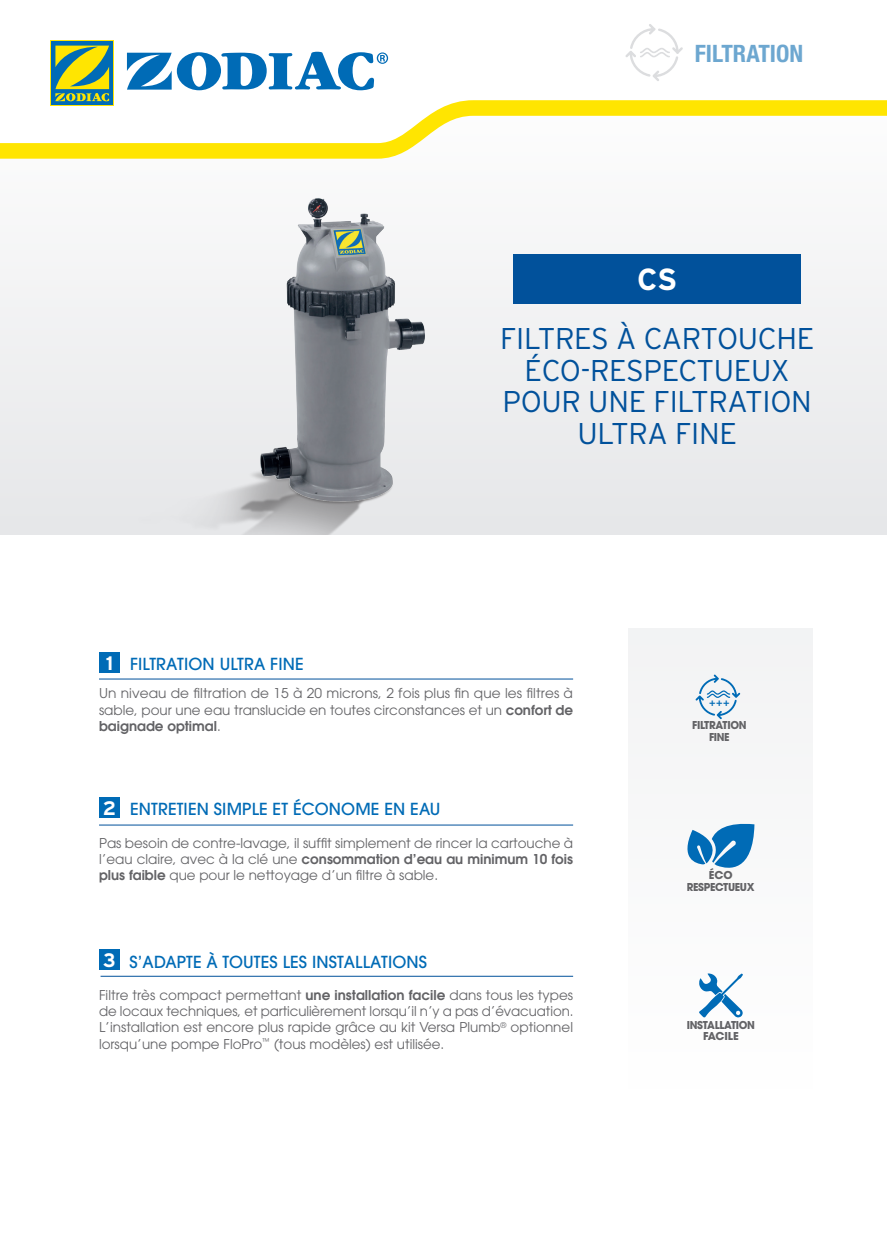
<style>
.page{position:relative;width:887px;height:1257px;background:#fff}
.page>*{position:absolute;margin:0;border:0;box-sizing:border-box;transform-origin:0 0}
.t1{font:700 30.45px "Interstate";color:#fff}
.t2{font:300 30px/31.5px "Interstate";letter-spacing:-.01em;color:#01519b;text-align:center}
.t3{font:700 condensed 24px "Helvetica Neue LT";color:#6da7d0}
.t4{font:500 16.5px "Avant Garde LT";letter-spacing:.01em;color:#006bb6}
.t5{font:13.5px/16.2px "Avant Garde LT";color:#636366;text-align:justify}
.t6{font:700 10.8px/11.4px "Avant Garde LT";letter-spacing:-.035em;color:#636366;text-align:center;scale:.95 1}
.t7{font:700 10.8px/11.4px "Avant Garde LT";letter-spacing:-.035em;color:#636366;text-align:center}
.t8{font:500 10.8px "Avant Garde LT";color:#006bb6}
.s1{font-family:"Interstate";font-weight:700;font-size:19.5px;color:#fff}
.s2{font-weight:600}
</style>
<div class="page">
<div style="left:0;top:82px;width:887px;height:453px;background:#eff0f1"></div>
<div style="left:628px;top:628px;width:185px;height:462px;background:#f8f9f9"></div>
<div style="left:514px;top:254px;width:287px;height:50px;background:#01519b"></div>
<div style="left:99px;top:797px;width:21px;height:21px;background:#006bb6"></div>
<hr style="left:99px;top:825px;width:474px;height:1px;background:#01519b">
<div style="left:99px;top:652px;width:21px;height:21px;background:#006bb6"></div>
<hr style="left:99px;top:679px;width:474px;height:1px;background:#01519b">
<div style="left:99px;top:949px;width:21px;height:21px;background:#006bb6"></div>
<hr style="left:101px;top:976px;width:472px;height:1px;background:#01519b">
<img style="left:62px;top:160px;width:289px;height:375px">
<img style="left:202px;top:160px;width:283px;height:358px">
<svg style="left:687px;top:824px;width:67px;height:44px"></svg>
<svg style="left:695px;top:674px;width:45px;height:45px"></svg>
<svg style="left:699px;top:973px;width:44px;height:45px"></svg>
<svg style="left:0;top:40px;width:887px;height:60px"></svg>
<svg style="left:0;top:100px;width:887px;height:59px;fill:#fffcfc"></svg>
<svg style="left:127px;top:52px;width:261px;height:38px"></svg>
<svg style="left:51px;top:41px;width:63px;height:65px"></svg>
<svg style="left:51px;top:42px;width:62px;height:63px"></svg>
<svg style="left:55px;top:46px;width:54px;height:55px;background:#95b24b"></svg>
<svg style="left:625px;top:24px;width:58px;height:57px"></svg>
<h3 class="t3" style="left:695px;top:39px;width:110px">FILTRATION</h3>
<p class="t4" style="left:106px;top:654px;width:199px"><span class="s1">1</span> FILTRATION ULTRA FINE</p>
<h1 class="t1" style="left:637px;top:262px;width:42px">CS</h1>
<h2 class="t2" style="left:500px;top:323px;width:316px">FILTRES À CARTOUCHE<br>ÉCO-RESPECTUEUX<br>POUR UNE FILTRATION<br>ULTRA FINE</h2>
<p class="t5" style="left:99px;top:685px;width:475px">Un niveau de filtration de 15 à 20 microns, 2 fois plus fin que les filtres à sable, pour une eau translucide en toutes circonstances et un <span class="s2">confort de baignade optimal</span>.</p>
<p class="t4" style="left:103px;top:799px;width:339px"><span class="s1">2</span> ENTRETIEN SIMPLE ET ÉCONOME EN EAU</p>
<p class="t5" style="left:99px;top:834px;width:476px">Pas besoin de contre-lavage, il suffit simplement de rincer la cartouche à l’eau claire, avec à la clé une <span class="s2">consommation d’eau au minimum 10 fois plus faible</span> que pour le nettoyage d’un filtre à sable.</p>
<p class="t4" style="left:103px;top:951px;width:325px"><span class="s1">3</span> S’ADAPTE À TOUTES LES INSTALLATIONS</p>
<p class="t5" style="left:99px;top:987px;width:476px">Filtre très compact permettant <span class="s2">une installation facile</span> dans tous les types de locaux techniques, et particulièrement lorsqu’il n’y a pas d’évacuation.<br>L’installation est encore plus rapide grâce au kit Versa Plumb<sup>®</sup> optionnel lorsqu’une pompe FloPro<sup>™</sup> (tous modèles) est utilisée.</p>
<p class="t8" style="left:709px;top:696px;width:22px">+++</p>
<p class="t6" style="left:692px;top:720px;width:59px">FILTRATION<br>FINE</p>
<p class="t7" style="left:687px;top:869px;width:69px">ÉCO<br>RESPECTUEUX</p>
<p class="t6" style="left:687px;top:1019px;width:73px">INSTALLATION<br>FACILE</p>
</div>
